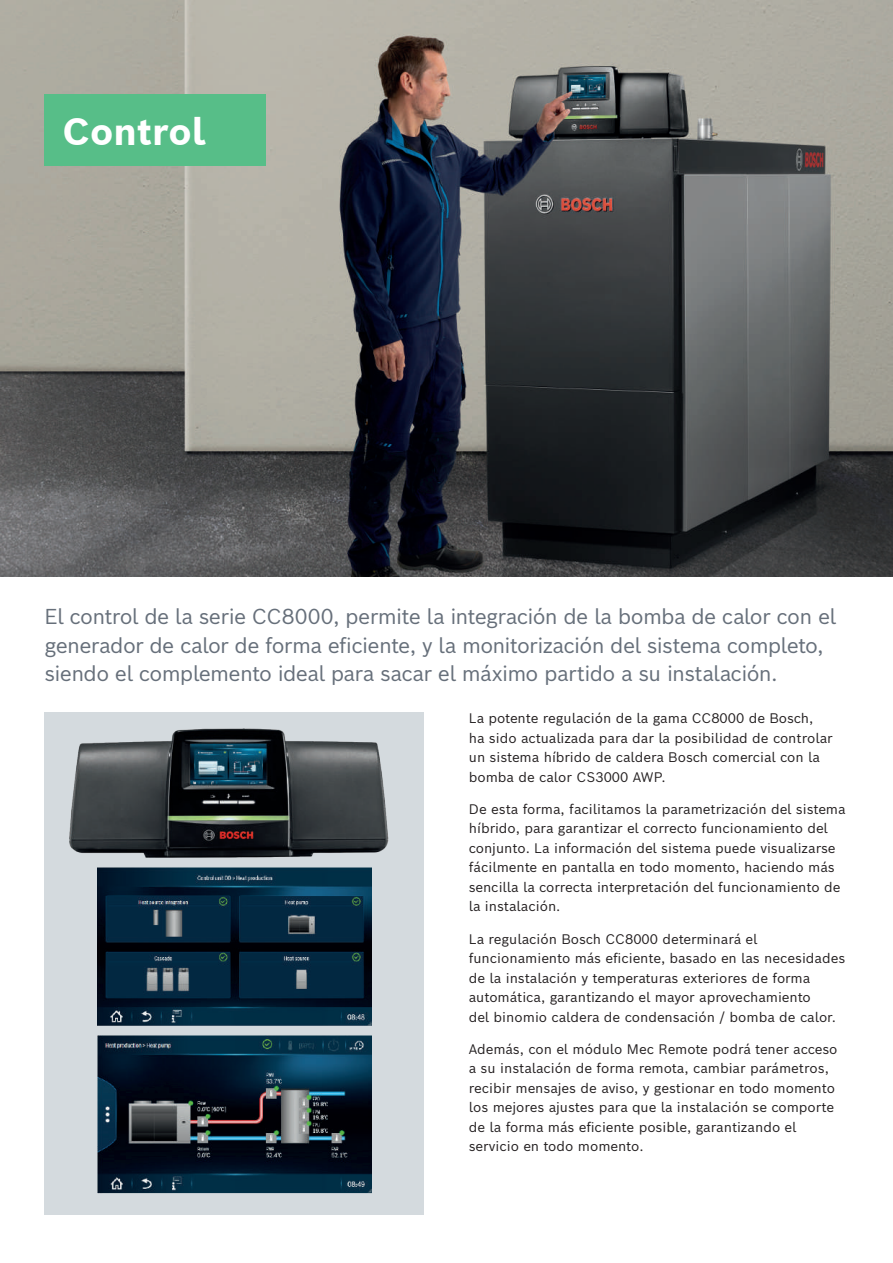
<style>
.page{position:relative;width:893px;height:1263px;background:#fff}
.page>*{position:absolute;margin:0;border:0;box-sizing:border-box;transform-origin:0 0}
.t1{font:700 37.5px "Bosch Sans";color:#fff}
.t2{font:21px/28.5px "Bosch Sans";letter-spacing:-.035em;color:#666f7a}
.t3{font:13.5px/19.5px "Bosch Sans";color:#231f20}
</style>
<div class="page">
<img style="left:0;top:0;width:893px;height:576px">
<div style="left:45px;top:712px;width:379px;height:502px;background:#d4dade"></div>
<div style="left:45px;top:95px;width:221px;height:71px;background:#57be88"></div>
<img style="left:69px;top:728px;width:320px;height:130px">
<img style="left:97px;top:868px;width:275px;height:157px">
<img style="left:97px;top:1036px;width:275px;height:158px">
<h1 class="t1" style="left:63px;top:106px;width:144px">Control</h1>
<h2 class="t2" style="left:45px;top:600px;width:793px">El control de la serie CC8000, permite la integración de la bomba de calor con el generador de calor de forma eficiente, y la monitorización del sistema completo, siendo el complemento ideal para sacar el máximo partido a su instalación.</h2>
<p class="t3" style="left:469px;top:707px;width:365px">La potente regulación de la gama CC8000 de Bosch,<br>ha sido actualizada para dar la posibilidad de controlar un sistema híbrido de caldera Bosch comercial con la bomba de calor CS3000 AWP.</p>
<p class="t3" style="left:469px;top:798px;width:378px">De esta forma, facilitamos la parametrización del sistema híbrido, para garantizar el correcto funcionamiento del conjunto. La información del sistema puede visualizarse fácilmente en pantalla en todo momento, haciendo más sencilla la correcta interpretación del funcionamiento de la instalación.</p>
<p class="t3" style="left:469px;top:928px;width:378px">La regulación Bosch CC8000 determinará el funcionamiento más eficiente, basado en las necesidades de la instalación y temperaturas exteriores de forma automática, garantizando el mayor aprovechamiento<br>del binomio caldera de condensación / bomba de calor.</p>
<p class="t3" style="left:469px;top:1038px;width:370px">Además, con el módulo Mec Remote podrá tener acceso a su instalación de forma remota, cambiar parámetros, recibir mensajes de aviso, y gestionar en todo momento los mejores ajustes para que la instalación se comporte de la forma más eficiente posible, garantizando el servicio en todo momento.</p>
</div>
